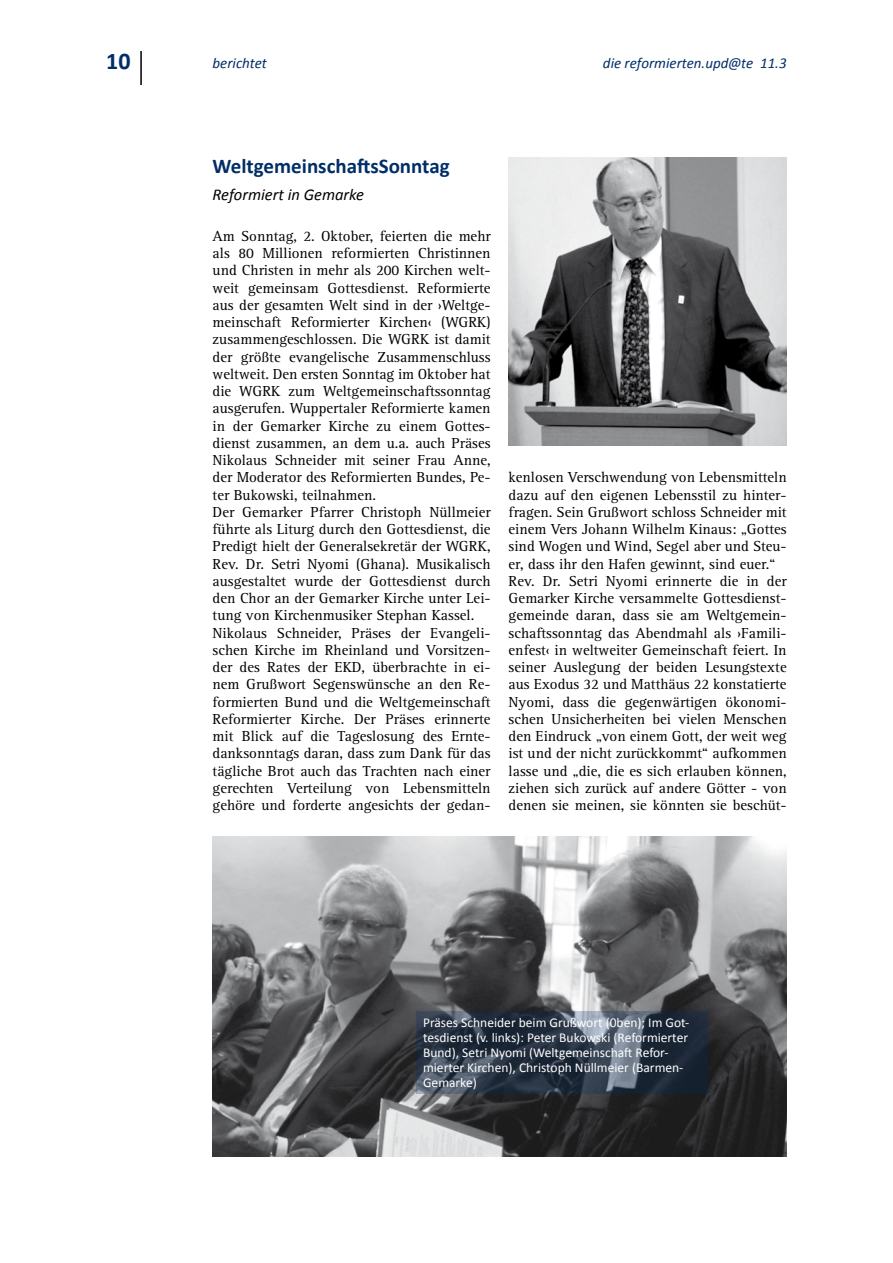
<style>
.page{position:relative;width:893px;height:1263px;background:#fff}
.page>*{position:absolute;margin:0;border:0;box-sizing:border-box;transform-origin:0 0}
.t1{font:700 24px "Calibri";color:#002e67}
.t2{font:700 21px "Calibri";color:#002e67}
.t3{font:italic 16.5px "Calibri";color:#000}
.t4{font:15px/17.2px "Rotis Serif";color:#000}
.t5{font:italic 15px "Calibri";color:#002e67}
.t6{font:13.5px/15px "Calibri";color:#fff}
</style>
<div class="page">
<hr style="left:140px;top:51px;width:2px;height:34px;background:#000">
<img style="left:213px;top:836px;width:574px;height:321px">
<img style="left:509px;top:157px;width:278px;height:289px">
<svg style="left:417px;top:1011px;width:291px;height:82px;background:#333f4e"></svg>
<h1 class="t1" style="left:106px;top:46px;width:26px">10</h1>
<p class="t5" style="left:213px;top:54px;width:56px">berichtet</p>
<p class="t5" style="left:603px;top:54px;width:185px">die reformierten.upd@te 11.3</p>
<h2 class="t2" style="left:213px;top:153px;width:239px">WeltgemeinschaftsSonntag</h2>
<p class="t3" style="left:213px;top:184px;width:153px">Reformiert in Gemarke</p>
<p class="t4" style="left:213px;top:228px;width:280px">Am Sonntag, 2. Oktober, feierten die mehr als 80 Millionen reformierten Christinnen und Christen in mehr als 200 Kirchen welt&shy;weit gemeinsam Gottesdienst. Reformierte aus der gesamten Welt sind in der ›Weltge&shy;meinschaft Reformierter Kirchen‹ (WGRK) zusammengeschlossen. Die WGRK ist damit der größte evangelische Zusammenschluss weltweit. Den ersten Sonntag im Oktober hat die WGRK zum Weltgemeinschaftssonntag ausgerufen. Wuppertaler Reformierte kamen in der Gemarker Kirche zu einem Gottes&shy;dienst zusammen, an dem u.a. auch Präses Nikolaus Schneider mit seiner Frau Anne, der Moderator des Reformierten Bundes, Pe&shy;ter Bukowski, teilnahmen.<br>Der Gemarker Pfarrer Christoph Nüllmeier führte als Liturg durch den Gottesdienst, die Predigt hielt der Generalsekretär der WGRK, Rev. Dr. Setri Nyomi (Ghana). Musikalisch ausgestaltet wurde der Gottesdienst durch den Chor an der Gemarker Kirche unter Lei&shy;tung von Kirchenmusiker Stephan Kassel.<br>Nikolaus Schneider, Präses der Evangeli&shy;schen Kirche im Rheinland und Vorsitzen&shy;der des Rates der EKD, überbrachte in ei&shy;nem Grußwort Segenswünsche an den Re&shy;formierten Bund und die Weltgemeinschaft Reformierter Kirche. Der Präses erinnerte mit Blick auf die Tageslosung des Ernte&shy;danksonntags daran, dass zum Dank für das tägliche Brot auch das Trachten nach einer gerechten Verteilung von Lebensmitteln gehöre und forderte angesichts der gedan-</p>
<p class="t4" style="left:509px;top:469px;width:280px">kenlosen Verschwendung von Lebensmitteln dazu auf den eigenen Lebensstil zu hinter&shy;fragen. Sein Grußwort schloss Schneider mit einem Vers Johann Wilhelm Kinaus: „Gottes sind Wogen und Wind, Segel aber und Steu&shy;er, dass ihr den Hafen gewinnt, sind euer.“ Rev. Dr. Setri Nyomi erinnerte die in der Gemarker Kirche versammelte Gottesdienst&shy;gemeinde daran, dass sie am Weltgemein&shy;schaftssonntag das Abendmahl als ›Famili&shy;enfest‹ in weltweiter Gemeinschaft feiert. In seiner Auslegung der beiden Lesungstexte aus Exodus 32 und Matthäus 22 konstatierte Nyomi, dass die gegenwärtigen ökonomi&shy;schen Unsicherheiten bei vielen Menschen den Eindruck „von einem Gott, der weit weg ist und der nicht zurückkommt“ aufkommen lasse und „die, die es sich erlauben können, ziehen sich zurück auf andere Götter - von denen sie meinen, sie könnten sie beschüt-</p>
<p class="t6" style="left:423px;top:1014px;width:268px">Präses Schneider beim Grußwort (0ben); Im Got&shy;tesdienst (v. links): Peter Bukowski (Reformierter Bund), Setri Nyomi (Weltgemeinschaft Refor&shy;mierter Kirchen), Christoph Nüllmeier (Barmen-Gemarke)</p>
</div>
